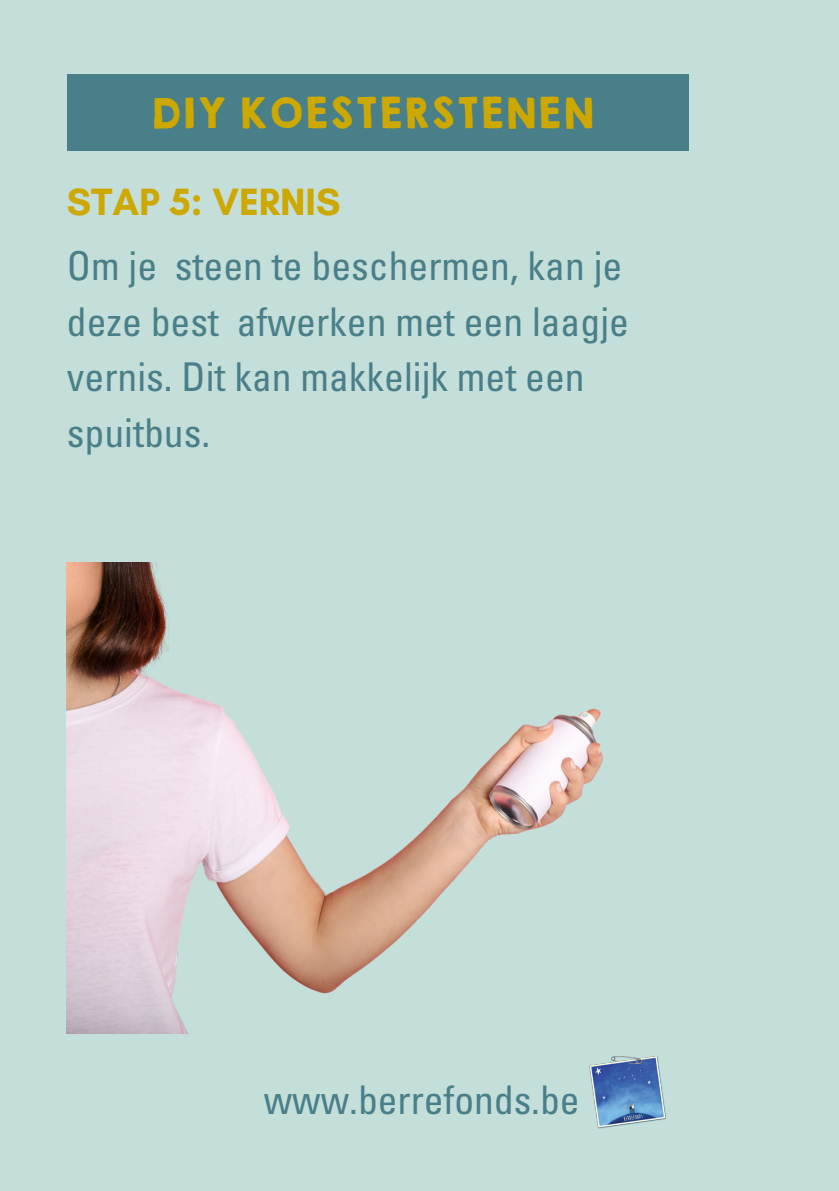
<style>
.page{position:relative;width:839px;height:1191px;background:#fff}
.page>*{position:absolute;margin:0;border:0;box-sizing:border-box;transform-origin:0 0}
.t1{font:condensed 39.6px/55.6px "Univers LT Std";color:#497f88}
.t2{font:condensed 39.4px "Univers LT Std";color:#497f88}
.t3{font:700 38.8px "Glacial Indifference";color:#cda800}
.t4{font:38px "KGHAPPY Solid";color:#cda800}
</style>
<div class="page">
<div style="left:0;top:0;width:838px;height:1191px;background:#c4ded9"></div>
<div style="left:67px;top:74px;width:621px;height:77px;background:#497f88"></div>
<img style="left:67px;top:563px;width:536px;height:471px">
<img style="left:589px;top:1056px;width:77px;height:73px">
<p class="t4" style="left:150px;top:84px;width:445px">DIY KOESTERSTENEN</p>
<p class="t3" style="left:67px;top:178px;width:275px">STAP 5: VERNIS</p>
<p class="t1" style="left:67px;top:243px;width:563px">Om je steen te beschermen, kan je deze best afwerken met een laagje vernis. Dit kan makkelijk met een spuitbus.</p>
<p class="t2" style="left:264px;top:1086px;width:317px">www.berrefonds.be</p>
</div>
